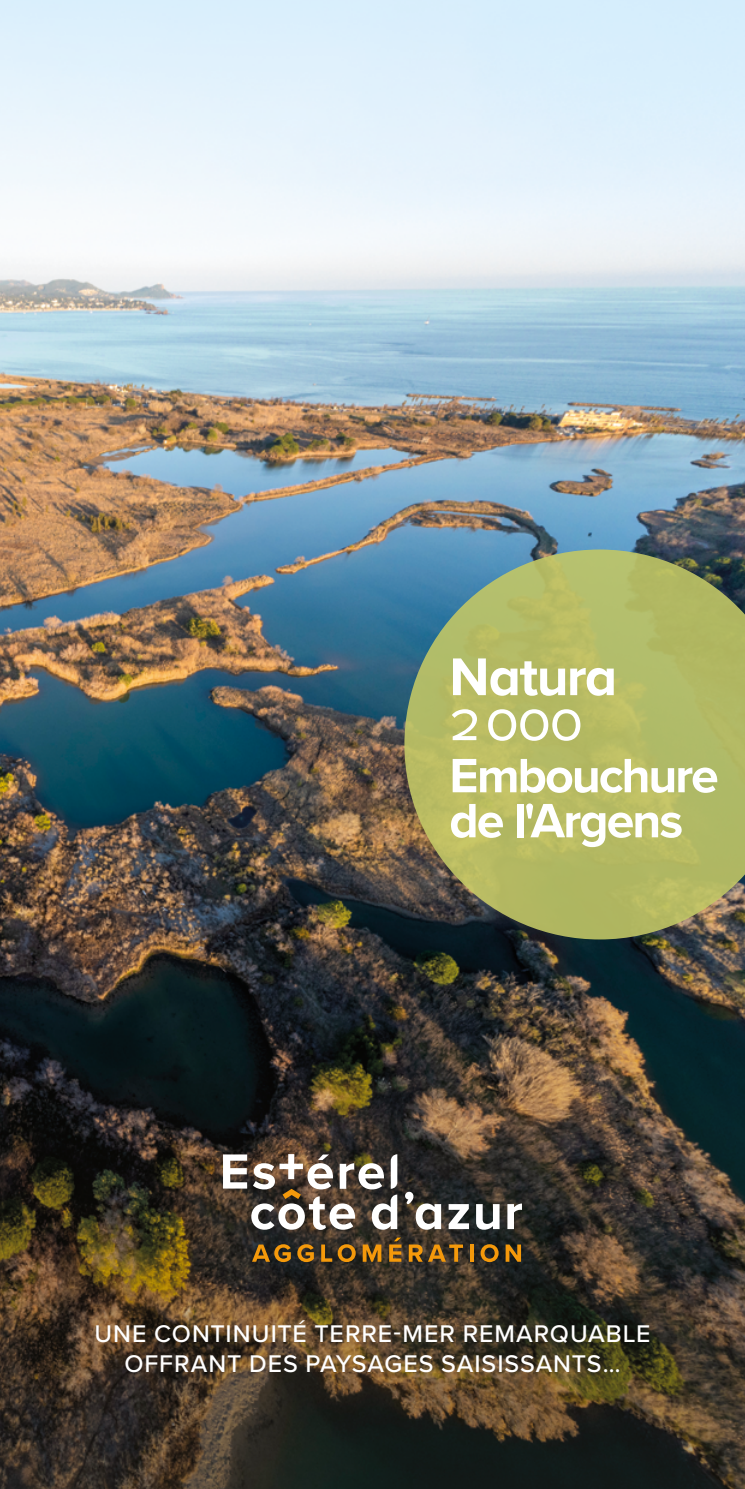
<style>
.page{position:relative;width:745px;height:1489px;background:#fff}
.page>*{position:absolute;margin:0;border:0;box-sizing:border-box;transform-origin:0 0}
.t1{font:700 55px "Proxima Nova";letter-spacing:-.025em;color:#fff}
.t2{font:55px "Proxima Nova";color:#fff}
.t3{font:700 50px/45px "Proxima Nova";letter-spacing:-.04em;color:#fff}
.t4{font:500 25px/30px "Proxima Nova";letter-spacing:.04em;color:#fff;text-align:center}
</style>
<div class="page">
<img style="left:0;top:0;width:744px;height:1488px">
<svg style="left:404px;top:549px;width:340px;height:390px;background:#a2aa64"></svg>
<svg style="left:252px;top:1244px;width:38px;height:17px"></svg>
<svg style="left:297px;top:1244px;width:17px;height:17px"></svg>
<svg style="left:321px;top:1244px;width:34px;height:17px"></svg>
<svg style="left:362px;top:1244px;width:19px;height:17px"></svg>
<svg style="left:408px;top:1244px;width:54px;height:17px"></svg>
<svg style="left:469px;top:1244px;width:4px;height:17px"></svg>
<svg style="left:480px;top:1244px;width:18px;height:17px"></svg>
<svg style="left:505px;top:1244px;width:15px;height:17px"></svg>
<svg style="left:404px;top:1191px;width:37px;height:38px"></svg>
<svg style="left:448px;top:1203px;width:20px;height:25px"></svg>
<svg style="left:476px;top:1203px;width:23px;height:26px"></svg>
<svg style="left:507px;top:1203px;width:14px;height:25px"></svg>
<svg style="left:389px;top:1237px;width:12px;height:24px"></svg>
<svg style="left:223px;top:1153px;width:174px;height:76px"></svg>
<h1 class="t1" style="left:449px;top:635px;width:169px">Natura</h1>
<h1 class="t2" style="left:449px;top:680px;width:135px">2 000</h1>
<h2 class="t3" style="left:449px;top:752px;width:271px">Embouchure de l'Argens</h2>
<p class="t4" style="left:94px;top:1317px;width:557px">UNE CONTINUITÉ TERRE-MER REMARQUABLE<br>OFFRANT DES PAYSAGES SAISISSANTS…</p>
</div>
